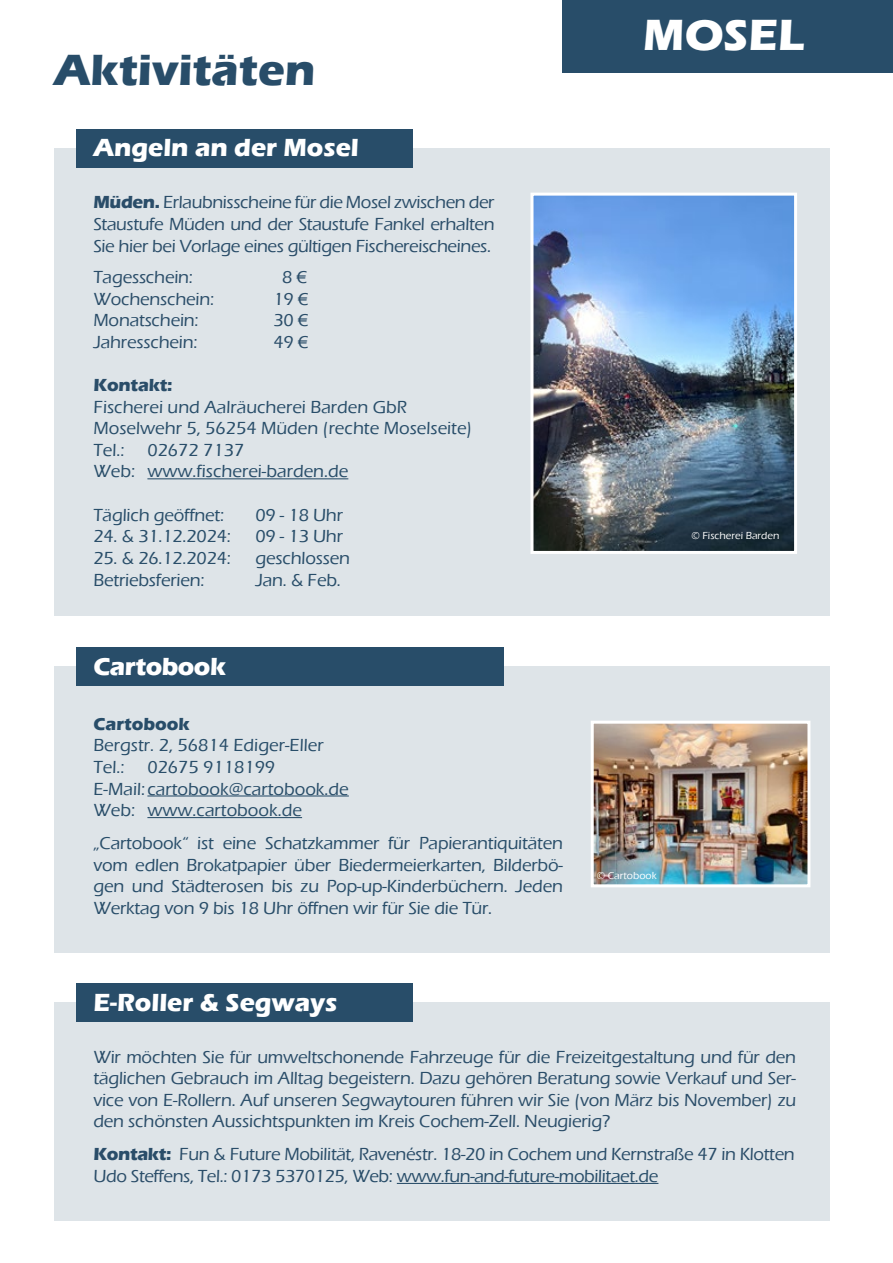
<style>
.page{position:relative;width:893px;height:1263px;background:#fff}
.page>*{position:absolute;margin:0;border:0;box-sizing:border-box;transform-origin:0 0}
.t1{font:700 45px "Eras ITC";color:#284d69}
.t2{font:700 45px "Eras ITC";color:#fff}
.t3{font:700 25.5px "Eras ITC";color:#fff}
.t4{font:700 25.5px "Eras ITC";letter-spacing:-.02em;color:#fff}
.t5{font:500 18px/21.6px "Eras ITC";letter-spacing:-.02em;color:#2a4d69;text-align:justify}
.t6{font:500 18px/21.6px "Eras ITC";color:#284d69}
.t7{font:700 18px "Eras ITC";color:#284d69}
.t8{font:700 18px "Eras ITC";letter-spacing:-.01em;color:#2a4d69}
.t9{font:500 10.5px "Eras ITC";color:#fff}
.s1{font-weight:700}
.s2{color:#284d69}
</style>
<div class="page">
<div style="left:563px;top:0;width:330px;height:72px;background:#284d69"></div>
<div style="left:54px;top:148px;width:775px;height:467px;background:#dee4e8"></div>
<div style="left:54px;top:1003px;width:775px;height:218px;background:#dee4e8"></div>
<div style="left:76px;top:129px;width:336px;height:38px;background:#284d69"></div>
<div style="left:76px;top:983px;width:336px;height:39px;background:#284d69"></div>
<hr style="left:147px;top:478px;width:201px;height:1px;background:#284d69">
<hr style="left:397px;top:1183px;width:261px;height:1px;background:#284d69">
<img style="left:534px;top:197px;width:259px;height:353px">
<div style="left:530px;top:193px;width:267px;height:361px;border:3px solid #fff"></div>
<div style="left:54px;top:667px;width:775px;height:286px;background:#dee4e8"></div>
<div style="left:76px;top:648px;width:428px;height:38px;background:#284d69"></div>
<img style="left:595px;top:725px;width:211px;height:158px">
<div style="left:591px;top:721px;width:219px;height:166px;border:3px solid #fff"></div>
<hr style="left:147px;top:795px;width:202px;height:1px;background:#284d69">
<hr style="left:147px;top:817px;width:155px;height:1px;background:#284d69">
<h1 class="t1" style="left:54px;top:44px;width:263px">Aktivitäten</h1>
<h2 class="t3" style="left:93px;top:133px;width:267px">Angeln an der Mosel</h2>
<p class="t5" style="left:93px;top:192px;width:403px"><span class="s1">Müden.</span> Erlaubnisscheine für die Mosel zwischen der Staustufe Müden und der Staustufe Fankel erhalten Sie hier bei Vorlage eines gültigen Fischereischeines.</p>
<p class="t5" style="left:93px;top:266px;width:101px">Tagesschein:</p>
<p class="t5" style="left:282px;top:266px;width:26px">8 €</p>
<p class="t5" style="left:93px;top:288px;width:122px">Wochenschein:</p>
<p class="t5" style="left:273px;top:288px;width:37px">19 €</p>
<p class="t5" style="left:93px;top:310px;width:107px">Monatschein:</p>
<p class="t5" style="left:273px;top:310px;width:37px">30 €</p>
<p class="t5" style="left:93px;top:331px;width:105px">Jahresschein:</p>
<p class="t5" style="left:273px;top:331px;width:37px">49 €</p>
<p class="t8" style="left:93px;top:375px;width:81px">Kontakt:</p>
<p class="t6" style="left:93px;top:396px;width:380px">Fischerei und Aalräucherei Barden GbR<br>Moselwehr 5, 56254 Müden (rechte Moselseite)<br>Tel.:</p>
<p class="t6" style="left:93px;top:439px;width:256px;text-indent:54px">02672 7137<br>Web: www.fischerei-barden.de</p>
<p class="t6" style="left:93px;top:504px;width:132px">Täglich geöffnet:</p>
<p class="t6" style="left:255px;top:504px;width:89px">09 - 18 Uhr</p>
<p class="t6" style="left:93px;top:526px;width:139px">24. &amp; 31.12.2024:</p>
<p class="t6" style="left:255px;top:526px;width:89px">09 - 13 Uhr</p>
<p class="t6" style="left:93px;top:547px;width:139px">25. &amp; 26.12.2024:</p>
<p class="t6" style="left:255px;top:547px;width:96px">geschlossen</p>
<p class="t6" style="left:93px;top:569px;width:113px">Betriebsferien:</p>
<p class="t6" style="left:255px;top:569px;width:87px">Jan. &amp; Feb.</p>
<h2 class="t4" style="left:93px;top:652px;width:134px">Cartobook</h2>
<p class="t7" style="left:93px;top:713px;width:98px">Cartobook</p>
<p class="t6" style="left:93px;top:735px;width:232px">Bergstr. 2, 56814 Ediger-Eller<br>Tel.:</p>
<p class="t6" style="left:93px;top:756px;width:257px;text-indent:54px">02675 9118199<br>E-Mail: cartobook@cartobook.de<br>Web: www.cartobook.de</p>
<p class="t6" style="left:93px;top:833px;width:471px;text-align:justify">„Cartobook“ ist eine Schatzkammer für Papierantiquitäten vom edlen Brokatpapier über Biedermeierkarten, Bilderbö&shy;gen und Städterosen bis zu Pop-up-Kinderbüchern. Jeden Werktag von 9 bis 18 Uhr öffnen wir für Sie die Tür.</p>
<h2 class="t3" style="left:93px;top:988px;width:246px">E-Roller &amp; Segways</h2>
<h1 class="t2" style="left:643px;top:9px;width:163px">MOSEL</h1>
<p class="t9" style="left:691px;top:530px;width:89px">© Fischerei Barden</p>
<p class="t9" style="left:597px;top:870px;width:61px">© Cartobook</p>
<p class="t5" style="left:93px;top:1046px;width:704px">Wir möchten Sie für umweltschonende Fahrzeuge für die Freizeitgestaltung und für den täglichen Gebrauch im Alltag begeistern. Dazu gehören Beratung sowie Verkauf und Ser&shy;vice von E-Rollern. Auf unseren Segwaytouren führen wir Sie (von März bis November) zu den schönsten Aussichtspunkten im Kreis Cochem-Zell. Neugierig?</p>
<p class="t5" style="left:93px;top:1144px;width:703px"><span class="s1">Kontakt:</span> Fun &amp; Future Mobilität, Ravenéstr. 18-20 in Cochem und Kernstraße 47 in Klotten<br>Udo Steffens, Tel.: 0173 5370125, <span class="s2">Web: www.fun-and-future-mobilitaet.de</span></p>
</div>
